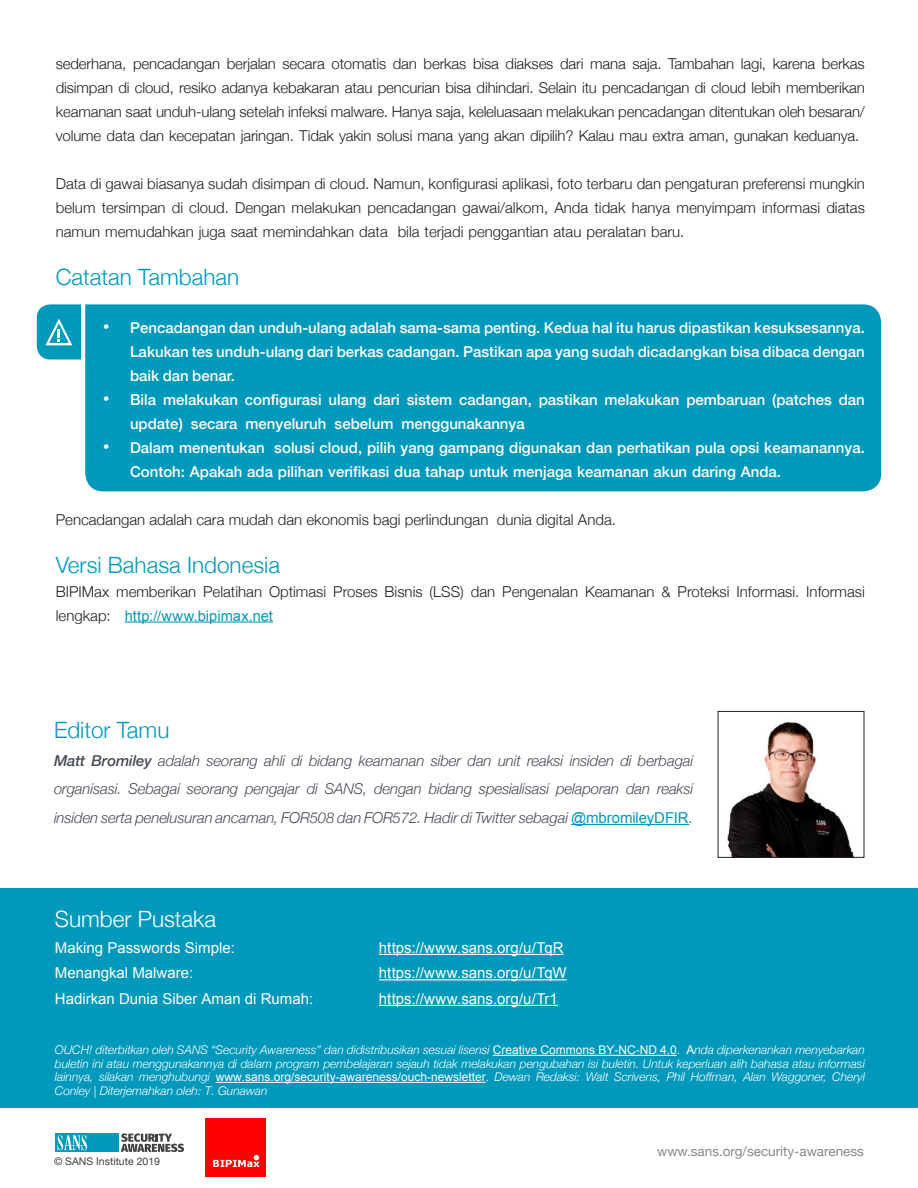
<style>
.page{position:relative;width:918px;height:1188px;background:#fff}
.page>*{position:absolute;margin:0;border:0;box-sizing:border-box;transform-origin:0 0}
.MainText{font:300 22.5px "Helvetica Neue";color:#0098bb}
.MainText-2{font:300 22.5px "Helvetica Neue";color:#0099bc}
.t1{font:300 22.5px "Helvetica Neue";color:#fff}
.t2{font:18px "Arial";color:#fff}
.MainText-3{font:300 15px/24px "Helvetica Neue";color:#231f20;text-align:justify}
.t3{font:500 15px/24px "Helvetica Neue";color:#fff}
.MainText-4{font:italic 300 15px/28.5px "Helvetica Neue";letter-spacing:-.01em;color:#464b54;text-align:right}
.t4{font:15px "Arial";color:#fff}
.MainText-5{font:14.7px "Arial";letter-spacing:.005em;color:#0098bb}
.t5{font:13.5px "Helvetica Neue";color:#868a8e}
.t6{font:italic 300 12px/13.5px "Helvetica Neue";color:#fff}
.t7{font:12px "Arial";color:#fff}
.t8{font:10.5px "Helvetica Neue";color:#413f41}
.s1{font-weight:500}
.s2{font-family:"Arial";font-weight:400;font-style:normal;color:#0098bb}
.s3{font-family:"Arial";font-weight:400;font-style:normal}
</style>
<div class="page">
<div style="left:85px;top:304px;width:796px;height:187px;background:#0098bb"></div>
<svg style="left:37px;top:304px;width:44px;height:55px"></svg>
<div style="left:0;top:889px;width:918px;height:219px;background:#0099bc"></div>
<hr style="left:379px;top:954px;width:185px;height:1px;background:#fff">
<hr style="left:379px;top:979px;width:188px;height:1px;background:#fff">
<hr style="left:379px;top:1005px;width:179px;height:1px;background:#fff">
<hr style="left:125px;top:622px;width:148px;height:1px;background:#0098bb">
<svg style="left:121px;top:1133px;width:63px;height:19px"></svg>
<div style="left:56px;top:1133px;width:63px;height:19px;background:#0098bb"></div>
<svg style="left:58px;top:1135px;width:29px;height:15px"></svg>
<hr style="left:493px;top:1055px;width:184px;height:1px;background:#fff">
<hr style="left:216px;top:1082px;width:270px;height:1px;background:#fff">
<img style="left:206px;top:1119px;width:59px;height:58px">
<hr style="left:571px;top:824px;width:118px;height:1px;background:#0098bb">
<img style="left:727px;top:721px;width:127px;height:135px">
<div style="left:718px;top:711px;width:146px;height:147px;border:1px solid #231f20"></div>
<p class="MainText-3" style="left:56px;top:50px;width:811px">sederhana, pencadangan berjalan secara otomatis dan berkas bisa diakses dari mana saja. Tambahan lagi, karena berkas disimpan di cloud, resiko adanya kebakaran atau pencurian bisa dihindari. Selain itu pencadangan di cloud lebih memberikan keamanan saat unduh-ulang setelah infeksi malware. Hanya saja, keleluasaan melakukan pencadangan ditentukan oleh besaran/ volume data dan kecepatan jaringan. Tidak yakin solusi mana yang akan dipilih? Kalau mau extra aman, gunakan keduanya.</p>
<p class="MainText-3" style="left:56px;top:170px;width:811px">Data di gawai biasanya sudah disimpan di cloud. Namun, konfigurasi aplikasi, foto terbaru dan pengaturan preferensi mungkin</p>
<p class="MainText-3" style="left:56px;top:194px;width:811px">belum tersimpan di cloud. Dengan melakukan pencadangan gawai/alkom, Anda tidak hanya menyimpam informasi diatas</p>
<p class="MainText-3" style="left:398px;top:218px;width:288px">bila terjadi penggantian atau peralatan baru.</p>
<p class="MainText-3" style="left:56px;top:218px;width:334px">namun memudahkan juga saat memindahkan data</p>
<p class="MainText-2" style="left:56px;top:258px;width:185px">Catatan Tambahan</p>
<p class="t3" style="left:130px;top:314px;width:736px">Pencadangan dan unduh-ulang adalah sama-sama penting. Kedua hal itu harus dipastikan kesuksesannya.</p>
<p class="t2" style="left:103px;top:314px;width:8px">•</p>
<p class="t2" style="left:103px;top:386px;width:8px">•</p>
<p class="t2" style="left:103px;top:434px;width:8px">•</p>
<p class="t3" style="left:130px;top:338px;width:736px">Lakukan tes unduh-ulang dari berkas cadangan. Pastikan apa yang sudah dicadangkan bisa dibaca dengan baik dan benar.</p>
<p class="t3" style="left:839px;top:386px;width:28px">dan</p>
<p class="t3" style="left:772px;top:386px;width:61px">(patches</p>
<p class="t3" style="left:130px;top:386px;width:28px">Bila</p>
<p class="t3" style="left:163px;top:386px;width:77px">melakukan</p>
<p class="t3" style="left:245px;top:386px;width:78px">configurasi</p>
<p class="t3" style="left:328px;top:386px;width:40px">ulang</p>
<p class="t3" style="left:373px;top:386px;width:28px">dari</p>
<p class="t3" style="left:407px;top:386px;width:47px">sistem</p>
<p class="t3" style="left:459px;top:386px;width:74px">cadangan,</p>
<p class="t3" style="left:539px;top:386px;width:60px">pastikan</p>
<p class="t3" style="left:605px;top:386px;width:77px">melakukan</p>
<p class="t3" style="left:686px;top:386px;width:80px">pembaruan</p>
<p class="t3" style="left:130px;top:410px;width:54px">update)</p>
<p class="t3" style="left:191px;top:410px;width:48px">secara</p>
<p class="t3" style="left:246px;top:410px;width:82px">menyeluruh</p>
<p class="t3" style="left:335px;top:410px;width:60px">sebelum</p>
<p class="t3" style="left:402px;top:410px;width:125px">menggunakannya</p>
<p class="t3" style="left:130px;top:434px;width:136px">Dalam menentukan</p>
<p class="t3" style="left:274px;top:434px;width:592px">solusi cloud, pilih yang gampang digunakan dan perhatikan pula opsi keamanannya.</p>
<p class="t3" style="left:130px;top:458px;width:653px">Contoh: Apakah ada pilihan verifikasi dua tahap untuk menjaga keamanan akun daring Anda.</p>
<p class="MainText-3" style="left:497px;top:506px;width:121px">dunia digital Anda.</p>
<p class="MainText-3" style="left:56px;top:506px;width:434px">Pencadangan adalah cara mudah dan ekonomis bagi perlindungan</p>
<p class="MainText" style="left:56px;top:546px;width:226px">Versi Bahasa Indonesia</p>
<p class="MainText-3" style="left:56px;top:578px;width:55px">BIPIMax</p>
<p class="MainText-3" style="left:116px;top:578px;width:82px">memberikan</p>
<p class="MainText-3" style="left:203px;top:578px;width:60px">Pelatihan</p>
<p class="MainText-3" style="left:269px;top:578px;width:59px">Optimasi</p>
<p class="MainText-3" style="left:333px;top:578px;width:46px">Proses</p>
<p class="MainText-3" style="left:385px;top:578px;width:40px">Bisnis</p>
<p class="MainText-3" style="left:430px;top:578px;width:36px">(LSS)</p>
<p class="MainText-3" style="left:471px;top:578px;width:26px">dan</p>
<p class="MainText-3" style="left:502px;top:578px;width:77px">Pengenalan</p>
<p class="MainText-3" style="left:585px;top:578px;width:71px">Keamanan</p>
<p class="MainText-3" style="left:661px;top:578px;width:11px">&amp;</p>
<p class="MainText-3" style="left:678px;top:578px;width:53px">Proteksi</p>
<p class="MainText-3" style="left:737px;top:578px;width:64px">Informasi.</p>
<p class="MainText-3" style="left:806px;top:578px;width:60px">Informasi</p>
<p class="MainText-3" style="left:56px;top:602px;width:57px">lengkap:</p>
<p class="MainText-5" style="left:125px;top:606px;width:150px">http://www.bipimax.net</p>
<p class="MainText" style="left:54px;top:712px;width:117px">Editor Tamu</p>
<p class="MainText-4" style="left:54px;top:745px;width:641px"><span class="s1">Matt Bromiley</span> adalah seorang ahli di bidang keamanan siber dan unit reaksi insiden di berbagai reaksi</p>
<p class="MainText-4" style="left:128px;top:774px;width:53px">Sebagai</p>
<p class="MainText-4" style="left:325px;top:774px;width:44px">SANS,</p>
<p class="MainText-4" style="left:54px;top:774px;width:641px;text-align:left">organisasi.<br>insiden serta penelusuran ancaman, FOR508 dan FOR572. Hadir di Twitter sebagai <span class="s2">@mbromileyDFIR</span>.</p>
<p class="MainText-4" style="left:245px;top:774px;width:56px">pengajar</p>
<p class="MainText-4" style="left:307px;top:774px;width:13px">di</p>
<p class="MainText-4" style="left:374px;top:774px;width:49px">dengan</p>
<p class="MainText-4" style="left:429px;top:774px;width:45px">bidang</p>
<p class="MainText-4" style="left:479px;top:774px;width:72px">spesialisasi</p>
<p class="MainText-4" style="left:556px;top:774px;width:65px">pelaporan</p>
<p class="MainText-4" style="left:626px;top:774px;width:26px">dan</p>
<p class="MainText-4" style="left:187px;top:774px;width:53px">seorang</p>
<p class="t1" style="left:55px;top:901px;width:163px">Sumber Pustaka</p>
<p class="t4" style="left:55px;top:938px;width:182px">Making Passwords Simple:</p>
<p class="t4" style="left:379px;top:938px;width:186px">https://www.sans.org /u/ TqR</p>
<p class="t4" style="left:55px;top:963px;width:140px">Menangkal Malware:</p>
<p class="t4" style="left:379px;top:963px;width:189px">https://www.sans.org /u/ TqW</p>
<p class="t4" style="left:55px;top:989px;width:260px">Hadirkan Dunia Siber Aman di Rumah:</p>
<p class="t4" style="left:379px;top:989px;width:180px">https://www.sans.org /u/ Tr1</p>
<p class="t6" style="left:55px;top:1042px;width:627px">OUCH! diterbitkan oleh SANS “Security Awareness” dan didistribusikan sesuai lisensi <span class="s3">Creative Commons BY-NC-ND 4.0.</span></p>
<p class="t6" style="left:55px;top:1056px;width:812px">buletin ini atau menggunakannya di dalam program pembelajaran sejauh tidak melakukan pengubahan isi buletin. Untuk keperluan alih bahasa atau informasi</p>
<p class="t6" style="left:832px;top:1069px;width:34px">Cheryl</p>
<p class="t6" style="left:686px;top:1042px;width:180px"><span class="s3">A</span>nda diperkenankan menyebarkan</p>
<p class="t6" style="left:614px;top:1069px;width:49px">Scrivens,</p>
<p class="t7" style="left:216px;top:1069px;width:275px">www.sans.org/security-awareness/ouch-newsletter.</p>
<p class="t6" style="left:495px;top:1069px;width:38px">Dewan</p>
<p class="t6" style="left:536px;top:1069px;width:46px">Redaksi:</p>
<p class="t6" style="left:586px;top:1069px;width:24px">Walt</p>
<p class="t6" style="left:667px;top:1069px;width:20px">Phil</p>
<p class="t6" style="left:691px;top:1069px;width:49px">Hoffman,</p>
<p class="t6" style="left:743px;top:1069px;width:24px">Alan</p>
<p class="t6" style="left:771px;top:1069px;width:57px">Waggoner,</p>
<p class="t6" style="left:55px;top:1069px;width:214px">lainnya,<br>Conley | Diterjemahkan oleh .T: Gunawan</p>
<p class="t6" style="left:99px;top:1069px;width:36px">silakan</p>
<p class="t6" style="left:139px;top:1069px;width:72px">menghubungi</p>
<p class="t8" style="left:54px;top:1154px;width:108px">© SANS Institute 2019</p>
<p class="t5" style="left:657px;top:1142px;width:208px">www.sans.org/security-awareness</p>
</div>
